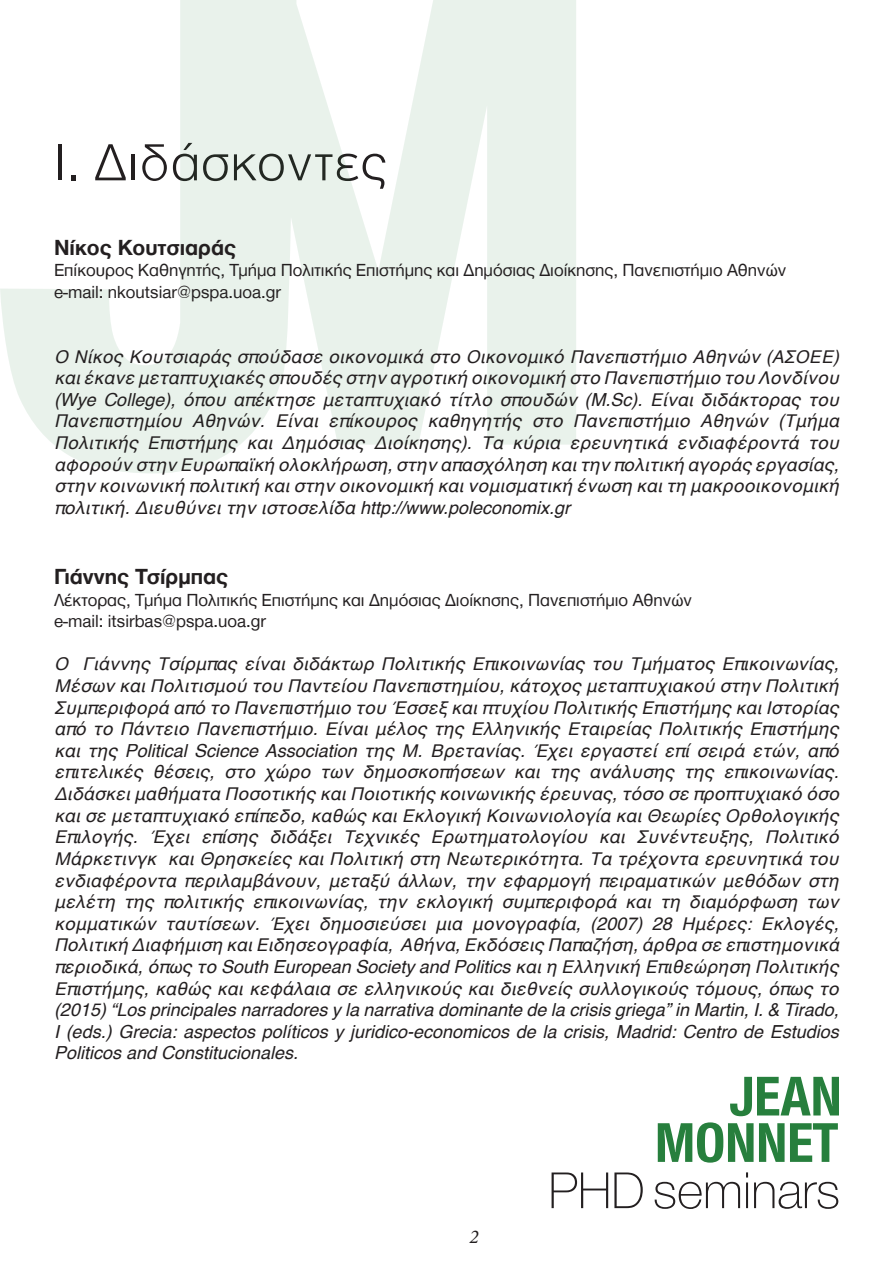
<style>
.page{position:relative;width:893px;height:1263px;background:#fff}
.page>*{position:absolute;margin:0;border:0;box-sizing:border-box;transform-origin:0 0}
.t1{font:700 condensed 58.05px/46.3px "Helvetica Neue Greek";color:#277f3d;text-align:right}
.t2{font:300 54px "Helvetica Neue Greek";letter-spacing:.045em;color:#231f20}
.t3{font:200 53.55px "Helvetica Neue Greek";color:#231f20}
.t4{font:700 22.5px "Helvetica Neue Greek";color:#231f20}
.t5{font:italic 19.5px "Minion Pro";color:#231f20}
.t6{font:italic 18px/21.6px "Helvetica";color:#231f20;text-align:justify}
.t7{font:18px/21.6px "Helvetica Neue Greek";color:#231f20}
</style>
<div class="page">
<svg style="left:0;top:0;width:576px;height:473px;fill:#e9f2eb"></svg>
<h2 class="t2" style="left:54px;top:134px;width:334px">Ι. Διδάσκοντες</h2>
<p class="t4" style="left:54px;top:235px;width:184px">Νίκος Κουτσιαράς</p>
<p class="t7" style="left:54px;top:259px;width:734px">Επίκουρος Καθηγητής, Τμήμα Πολιτικής Επιστήμης και Δημόσιας Διοίκησης, Πανεπιστήμιο Αθηνών e-mail: nkoutsiar@pspa.uoa.gr</p>
<p class="t6" style="left:54px;top:346px;width:786px">Ο Νίκος Κουτσιαράς σπούδασε οικονομικά στο Οικονομικό Πανεπιστήμιο Αθηνών (ΑΣΟΕΕ) και έκανε μεταπτυχιακές σπουδές στην αγροτική οικονομική στο Πανεπιστήμιο του Λονδίνου (Wye College), όπου απέκτησε μεταπτυχιακό τίτλο σπουδών (M.Sc). Είναι διδάκτορας του Πανεπιστημίου Αθηνών. Είναι επίκουρος καθηγητής στο Πανεπιστήμιο Αθηνών (Τμήμα Πολιτικής Επιστήμης και Δημόσιας Διοίκησης). Τα κύρια ερευνητικά ενδιαφέροντά του αφορούν στην Ευρωπαϊκή ολοκλήρωση, στην απασχόληση και την πολιτική αγοράς εργασίας, στην κοινωνική πολιτική και στην οικονομική και νομισματική ένωση και τη μακροοικονομική πολιτική. Διευθύνει την ιστοσελίδα http://www.poleconomix.gr</p>
<p class="t4" style="left:54px;top:565px;width:176px">Γιάννης Τσίρμπας</p>
<p class="t7" style="left:54px;top:589px;width:639px">Λέκτορας, Τμήμα Πολιτικής Επιστήμης και Δημόσιας Διοίκησης, Πανεπιστήμιο Αθηνών e-mail: itsirbas@pspa.uoa.gr</p>
<p class="t6" style="left:54px;top:654px;width:786px">Ο Γιάννης Τσίρμπας είναι διδάκτωρ Πολιτικής Επικοινωνίας του Τμήματος Επικοινωνίας, Μέσων και Πολιτισμού του Παντείου Πανεπιστημίου, κάτοχος μεταπτυχιακού στην Πολιτική Συμπεριφορά από το Πανεπιστήμιο του Έσσεξ και πτυχίου Πολιτικής Επιστήμης και Ιστορίας από το Πάντειο Πανεπιστήμιο. Είναι μέλος της Ελληνικής Εταιρείας Πολιτικής Επιστήμης και της Political Science Association της Μ. Βρετανίας. Έχει εργαστεί επί σειρά ετών, από επιτελικές θέσεις, στο χώρο των δημοσκοπήσεων και της ανάλυσης της επικοινωνίας.<br>Διδάσκει μαθήματα Ποσοτικής και Ποιοτικής κοινωνικής έρευνας, τόσο σε προπτυχιακό όσο και σε μεταπτυχιακό επίπεδο, καθώς και Εκλογική Κοινωνιολογία και Θεωρίες Ορθολογικής Επιλογής. Έχει επίσης διδάξει Τεχνικές Ερωτηματολογίου και Συνέντευξης, Πολιτικό Μάρκετινγκ και Θρησκείες και Πολιτική στη Νεωτερικότητα. Τα τρέχοντα ερευνητικά του ενδιαφέροντα περιλαμβάνουν, μεταξύ άλλων, την εφαρμογή πειραματικών μεθόδων στη μελέτη της πολιτικής επικοινωνίας, την εκλογική συμπεριφορά και τη διαμόρφωση των κομματικών ταυτίσεων. Έχει δημοσιεύσει μια μονογραφία, (2007) 28 Ημέρες: Εκλογές, Πολιτική Διαφήμιση και Ειδησεογραφία, Αθήνα, Εκδόσεις Παπαζήση, άρθρα σε επιστημονικά περιοδικά, όπως το South European Society and Politics και η Ελληνική Επιθεώρηση Πολιτικής Επιστήμης, καθώς και κεφάλαια σε ελληνικούς και διεθνείς συλλογικούς τόμους, όπως το (2015) “Los principales narradores y la narrativa dominante de la crisis griega” in Martin, I. &amp; Tirado, I (eds.) Grecia: aspectos políticos y juridico-economicos de la crisis, Madrid: Centro de Estudios Politicos and Constitucionales.</p>
<p class="t5" style="left:469px;top:1224px;width:11px">2</p>
<h1 class="t1" style="left:655px;top:1073px;width:188px">JEAN<br>MONNET</h1>
<h3 class="t3" style="left:548px;top:1162px;width:293px">PHD seminars</h3>
</div>
